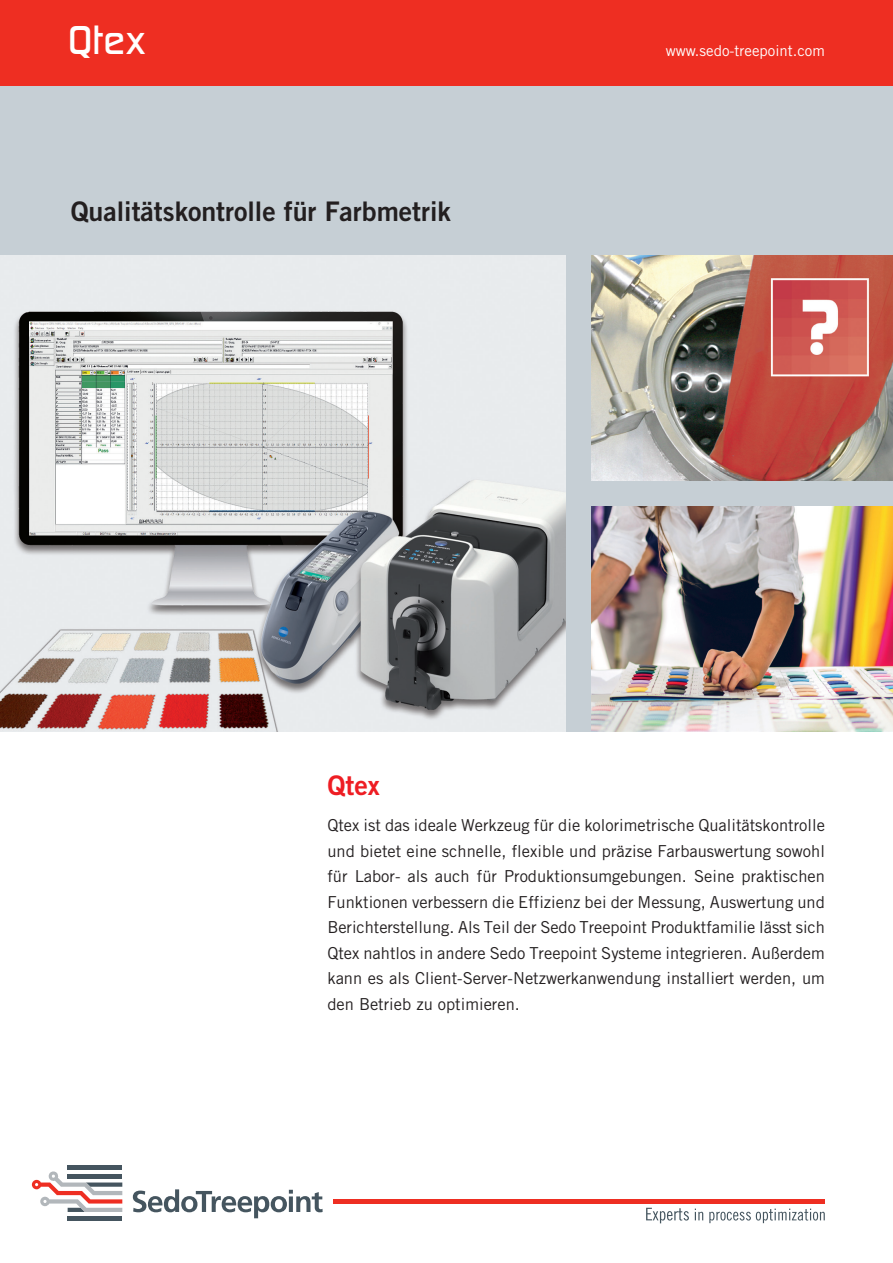
<style>
.page{position:relative;width:893px;height:1263px;background:#fff}
.page>*{position:absolute;margin:0;border:0;box-sizing:border-box;transform-origin:0 0}
.t1{font:500 42px "Digital Sans EFOP";color:#fff}
.t2{font:27px "Trade Gothic LT Std Bd 2";color:#231f20}
.t3{font:27px "Trade Gothic LT Std Bd 2";color:#ee1d23}
.t4{font:16.5px/25.5px "Trade Gothic LT Std";color:#231f20;text-align:justify}
.t5{font:15px "Trade Gothic LT Std";color:#fff}
</style>
<div class="page">
<div style="left:0;top:85px;width:893px;height:170px;background:#c6cfd5"></div>
<div style="left:0;top:255px;width:893px;height:476px;background:#c6cfd5"></div>
<div style="left:0;top:0;width:893px;height:85px;background:#ee2e22"></div>
<hr style="left:68px;top:1216px;width:54px;height:4px;background:#45555f">
<hr style="left:68px;top:1166px;width:54px;height:4px;background:#45555f">
<hr style="left:333px;top:1199px;width:492px;height:4px;background:#ee2e22">
<svg style="left:32px;top:1171px;width:90px;height:41px"></svg>
<svg style="left:133px;top:1189px;width:190px;height:29px"></svg>
<svg style="left:646px;top:1208px;width:43px;height:15px"></svg>
<svg style="left:695px;top:1208px;width:8px;height:12px"></svg>
<svg style="left:709px;top:1208px;width:116px;height:15px"></svg>
<img style="left:0;top:255px;width:565px;height:476px">
<img style="left:591px;top:255px;width:302px;height:225px">
<img style="left:591px;top:506px;width:302px;height:225px">
<h1 class="t1" style="left:68px;top:15px;width:79px">Qtex</h1>
<h2 class="t2" style="left:71px;top:194px;width:382px">Qualitätskontrolle für Farbmetrik</h2>
<p class="t5" style="left:666px;top:42px;width:161px">www.sedo-treepoint.com</p>
<h2 class="t3" style="left:327px;top:768px;width:54px">Qtex</h2>
<p class="t4" style="left:327px;top:812px;width:499px">Qtex ist das ideale Werkzeug für die kolorimetrische Qualitätskontrolle und bietet eine schnelle, flexible und präzise Farbauswertung sowohl für Labor- als auch für Produktionsumgebungen. Seine praktischen Funktionen verbessern die Effizienz bei der Messung, Auswertung und Berichterstellung. Als Teil der Sedo Treepoint Produktfamilie lässt sich Qtex nahtlos in andere Sedo Treepoint Systeme integrieren. Außerdem kann es als Client-Server-Netzwerkanwendung installiert werden, um den Betrieb zu optimieren.</p>
</div>
